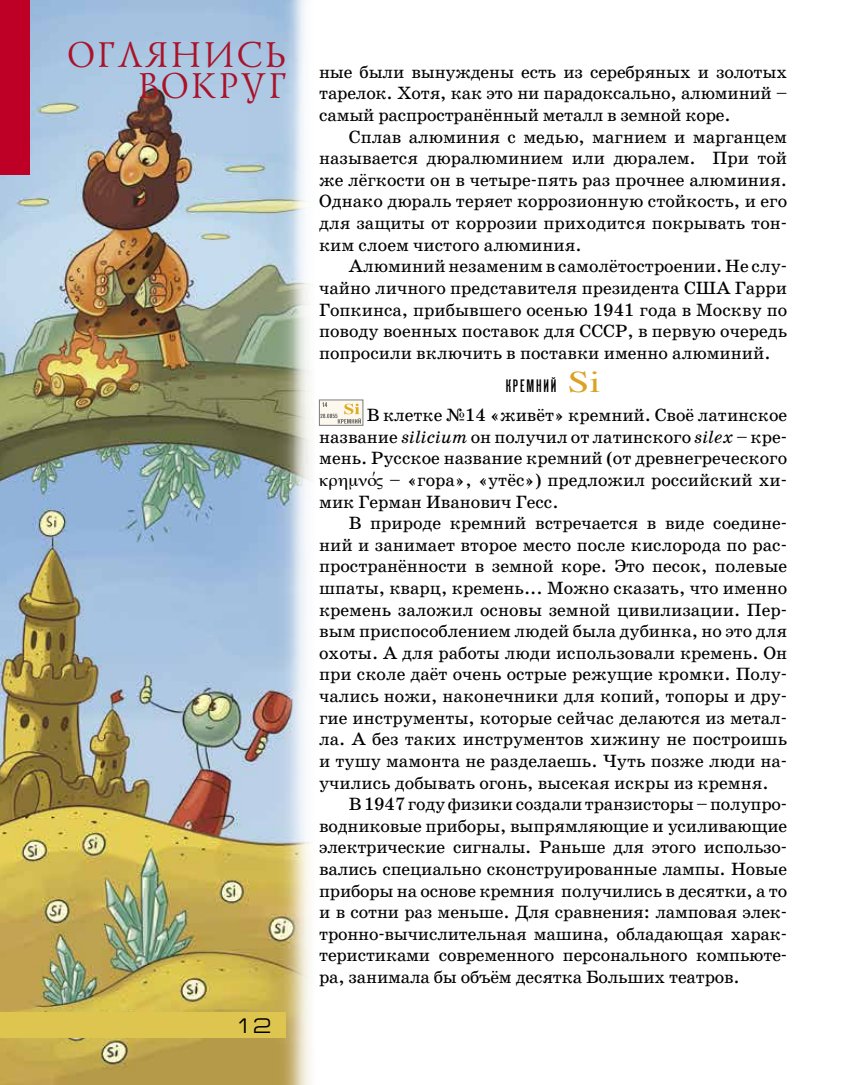
<style>
.page{position:relative;width:851px;height:1085px;background:#fff}
.page>*{position:absolute;margin:0;border:0;box-sizing:border-box;transform-origin:0 0}
.t1{font:36.6px/31px "Lazurski C";letter-spacing:.08em;color:#a9132a;text-align:right}
.t2{font:21px "Europe Ext";color:#000}
.t3{font:18px/21.6px "School Book C";color:#000;text-align:justify}
.t4{font:18px "Reforma Grotesk Medium C";letter-spacing:.1em;color:#000}
.s1{font-family:"Times";font-size:30px;color:#dca221}
.s2{font-style:italic}
</style>
<div class="page">
<img style="left:0;top:0;width:311px;height:1084px">
<div style="left:0;top:1012px;width:285px;height:25px;background:#ddc550"></div>
<div style="left:319px;top:399px;width:44px;height:26px;background:#fdf8ee;border:1px solid #7c7c7c"></div>
<svg style="left:320px;top:402px;width:41px;height:21px"></svg>
<div style="left:0;top:0;width:30px;height:174px;background:#be0027"></div>
<h1 class="t1" style="left:66px;top:38px;width:220px">ОГЛЯНИСЬ<br>ВОКРУГ</h1>
<p class="t2" style="left:235px;top:1013px;width:38px">12</p>
<p class="t3" style="left:319px;top:61px;width:469px">ные были вынуждены есть из серебряных и золотых тарелок. Хотя, как это ни парадоксально, алюминий – самый распространённый металл в земной коре.</p>
<p class="t3" style="left:319px;top:126px;width:469px;text-indent:30px">Сплав алюминия с медью, магнием и марганцем называется дюралюминием или дюралем. При той же лёгкости он в четыре-пять раз прочнее алюминия.<br>Однако дюраль теряет коррозионную стойкость, и его для защиты от коррозии приходится покрывать тон&shy;ким слоем чистого алюминия.</p>
<p class="t3" style="left:319px;top:255px;width:469px;text-indent:30px">Алюминий незаменим в самолётостроении. Не слу&shy;чайно личного представителя президента США Гарри Гопкинса, прибывшего осенью 1941 года в Москву по поводу военных поставок для СССР, в первую очередь попросили включить в поставки именно алюминий.</p>
<p class="t4" style="left:505px;top:376px;width:96px">КРЕМНИЙ <span class="s1">Si</span></p>
<p class="t3" style="left:319px;top:404px;width:469px;text-indent:48px">В клетке №14 «живёт» кремний. Своё латинское название <span class="s2">silicium</span> он получил от латинского <span class="s2">silex</span> – кре&shy;мень. Русское название кремний (от древнегреческого</p>
<p class="t3" style="left:319px;top:469px;width:469px;text-indent:70px">– «гора», «утёс») предложил российский хи&shy;мик Герман Иванович Гесс.</p>
<p class="t3" style="left:319px;top:512px;width:469px;text-indent:30px">В природе кремний встречается в виде соедине&shy;ний и занимает второе место после кислорода по рас&shy;пространённости в земной коре. Это песок, полевые шпаты, кварц, кремень... Можно сказать, что именно кремень заложил основы земной цивилизации. Пер&shy;вым приспособлением людей была дубинка, но это для охоты. А для работы люди использовали кремень. Он при сколе даёт очень острые режущие кромки. Полу&shy;чались ножи, наконечники для копий, топоры и дру&shy;гие инструменты, которые сейчас делаются из метал&shy;ла. А без таких инструментов хижину не построишь и тушу мамонта не разделаешь. Чуть позже люди на&shy;учились добывать огонь, высекая искры из кремня.</p>
<p class="t3" style="left:319px;top:793px;width:469px;text-indent:30px">В 1947 году физики создали транзисторы – полупро&shy;водниковые приборы, выпрямляющие и усиливающие электрические сигналы. Раньше для этого использо&shy;вались специально сконструированные лампы. Новые приборы на основе кремния получились в десятки, а то и в сотни раз меньше. Для сравнения: ламповая элек&shy;тронно-вычислительная машина, обладающая харак&shy;теристиками современного персонального компьюте&shy;ра, занимала бы объём десятка Больших театров.</p>
</div>
